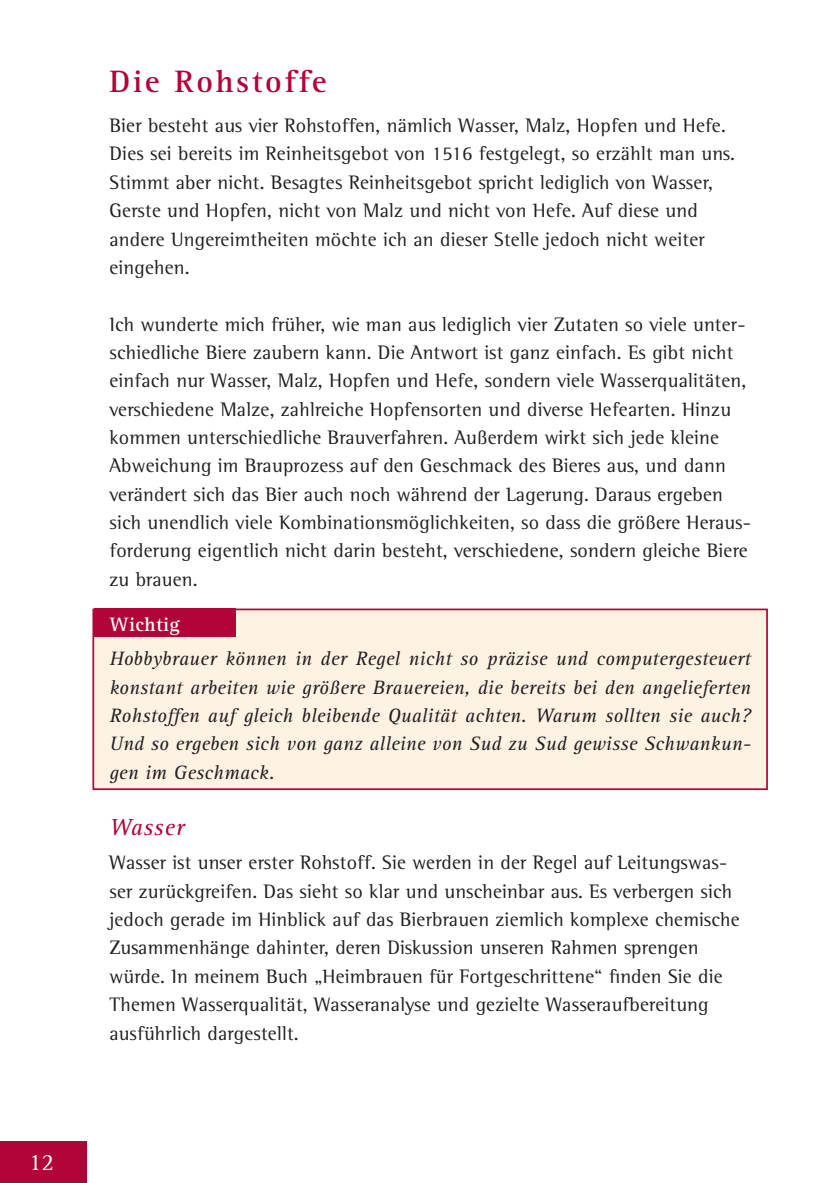
<style>
.page{position:relative;width:832px;height:1183px;background:#fff}
.page>*{position:absolute;margin:0;border:0;box-sizing:border-box;transform-origin:0 0}
.t1{font:700 32px "Rotis Serif";letter-spacing:.08em;color:#b10439}
.t2{font:italic 24px "Rotis Serif";letter-spacing:.03em;color:#b10439}
.t3{font:24px "Rotis Serif";color:#fff}
.t4{font:20px/28.4px "Rotis Semi Serif";letter-spacing:.01em;color:#231f20}
.t5{font:italic 20px/28.4px "Rotis Serif";letter-spacing:.01em;color:#231f20;text-align:justify}
.t6{font:700 20px "Rotis Serif";letter-spacing:.02em;color:#fff}
</style>
<div class="page">
<div style="left:0;top:1141px;width:87px;height:42px;background:#b10439"></div>
<div style="left:93px;top:609px;width:673px;height:180px;background:#fef2e3"></div>
<div style="left:92px;top:608px;width:675px;height:182px;border:2px solid #b10439"></div>
<div style="left:93px;top:608px;width:142px;height:29px;background:#b10439"></div>
<p class="t3" style="left:29px;top:1153px;width:27px">12</p>
<h1 class="t1" style="left:109px;top:70px;width:218px">Die Rohstoffe</h1>
<p class="t4" style="left:109px;top:113px;width:626px">Bier besteht aus vier Rohstoffen, nämlich Wasser, Malz, Hopfen und Hefe.<br>Dies sei bereits im Reinheitsgebot von 1516 festgelegt, so erzählt man uns.<br>Stimmt aber nicht. Besagtes Reinheitsgebot spricht lediglich von Wasser, Gerste und Hopfen, nicht von Malz und nicht von Hefe. Auf diese und andere Ungereimtheiten möchte ich an dieser Stelle jedoch nicht weiter eingehen.</p>
<p class="t4" style="left:109px;top:311px;width:642px">Ich wunderte mich früher, wie man aus lediglich vier Zutaten so viele unter&shy;schiedliche Biere zaubern kann. Die Antwort ist ganz einfach. Es gibt nicht einfach nur Wasser, Malz, Hopfen und Hefe, sondern viele Wasserqualitäten, verschiedene Malze, zahlreiche Hopfensorten und diverse Hefearten. Hinzu kommen unterschiedliche Brauverfahren. Außerdem wirkt sich jede kleine Abweichung im Brauprozess auf den Geschmack des Bieres aus, und dann verändert sich das Bier auch noch während der Lagerung. Daraus ergeben sich unendlich viele Kombinationsmöglichkeiten, so dass die größere Heraus&shy;forderung eigentlich nicht darin besteht, verschiedene, sondern gleiche Biere zu brauen.</p>
<p class="t6" style="left:109px;top:617px;width:72px">Wichtig</p>
<p class="t5" style="left:109px;top:646px;width:642px">Hobbybrauer können in der Regel nicht so präzise und computergesteuert konstant arbeiten wie größere Brauereien, die bereits bei den angelieferten Rohstoffen auf gleich bleibende Qualität achten. Warum sollten sie auch?<br>Und so ergeben sich von ganz alleine von Sud zu Sud gewisse Schwankun&shy;gen im Geschmack.</p>
<p class="t2" style="left:109px;top:818px;width:76px">Wasser</p>
<p class="t4" style="left:109px;top:850px;width:631px">Wasser ist unser erster Rohstoff. Sie werden in der Regel auf Leitungswas&shy;ser zurückgreifen. Das sieht so klar und unscheinbar aus. Es verbergen sich jedoch gerade im Hinblick auf das Bierbrauen ziemlich komplexe chemische Zusammenhänge dahinter, deren Diskussion unseren Rahmen sprengen würde. In meinem Buch „Heimbrauen für Fortgeschrittene“ finden Sie die Themen Wasserqualität, Wasseranalyse und gezielte Wasseraufbereitung ausführlich dargestellt.</p>
</div>
